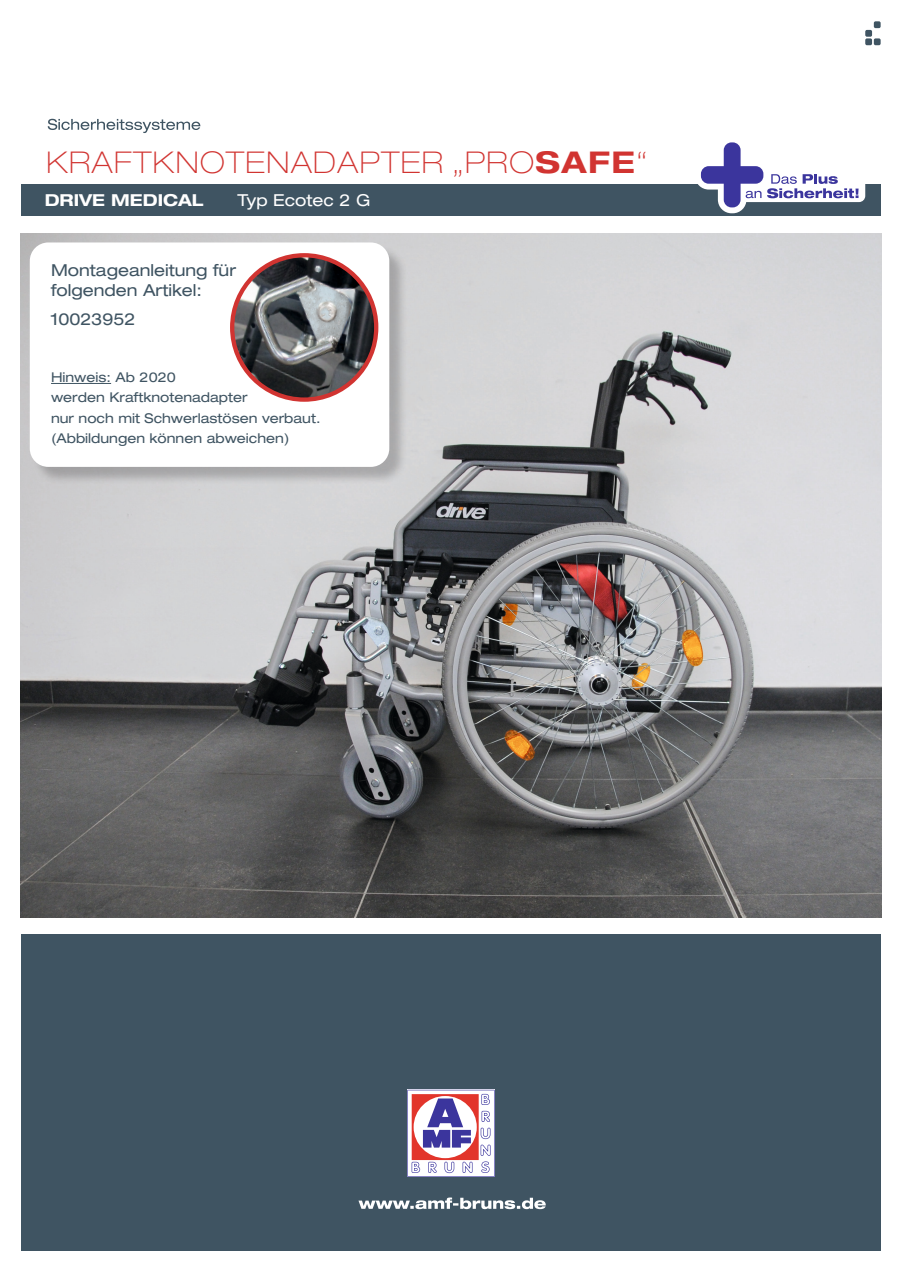
<style>
.page{position:relative;width:902px;height:1272px;background:#fff}
.page>*{position:absolute;margin:0;border:0;box-sizing:border-box;transform-origin:0 0}
.t1{font:100 expanded 30px "Helvetica Neue LT Std";letter-spacing:.05em;color:#d13431}
.t2{font:expanded 16.5px/20.2px "Helvetica Neue LT Std";color:#3f5462}
.t3{font:700 expanded 16.5px "Helvetica Neue LT Std";color:#fff}
.t4{font:expanded 16.5px "Helvetica Neue LT Std";color:#fff}
.t5{font:expanded 13.5px "Helvetica Neue LT Std";color:#3f5462}
.s1{font-weight:700}
</style>
<div class="page">
<div style="left:21px;top:185px;width:859px;height:31px;background:#3f5462"></div>
<div style="left:873px;top:21px;width:7px;height:7px;background:#3f5462;border-radius:2px"></div>
<div style="left:865px;top:30px;width:7px;height:7px;background:#3f5462;border-radius:2px"></div>
<div style="left:865px;top:38px;width:7px;height:7px;background:#3f5462;border-radius:2px"></div>
<div style="left:873px;top:38px;width:7px;height:7px;background:#3f5462;border-radius:2px"></div>
<svg style="left:48px;top:119px;width:152px;height:14px"></svg>
<div style="left:21px;top:934px;width:859px;height:316px;background:#3f5462"></div>
<svg style="left:358px;top:1197px;width:187px;height:12px"></svg>
<svg style="left:407px;top:1089px;width:87px;height:87px;background:#ccacc2"></svg>
<div style="left:738px;top:168px;width:127px;height:34px;background:#fff;border-radius:6px"></div>
<svg style="left:695px;top:142px;width:163px;height:71px"></svg>
<div style="left:723px;top:142px;width:17px;height:65px;background:#3b359d;border-radius:8px"></div>
<div style="left:700px;top:166px;width:63px;height:18px;background:#3b359d;border-radius:8px"></div>
<img style="left:21px;top:234px;width:860px;height:683px">
<div style="left:32px;top:245px;width:376px;height:240px;background:#1c1a1b;opacity:.24"></div>
<div style="left:30px;top:242px;width:359px;height:225px;background:#fff;border-radius:18px"></div>
<hr style="left:51px;top:383px;width:60px;height:1px;background:#3f5462">
<img style="left:232px;top:255px;width:144px;height:144px;border-radius:72px">
<div style="left:230px;top:253px;width:148px;height:149px;border:4px solid #d13431;border-radius:50%"></div>
<h1 class="t1" style="left:46px;top:144px;width:602px">KRAFTKNOTENADAPTER „PRO<span class="s1">SAFE</span>“</h1>
<p class="t3" style="left:45px;top:190px;width:161px">DRIVE MEDICAL</p>
<p class="t4" style="left:237px;top:190px;width:134px">Typ Ecotec 2 G</p>
<p class="t2" style="left:51px;top:259px;width:186px">Montageanleitung für folgenden Artikel:</p>
<p class="t2" style="left:51px;top:308px;width:86px">10023952</p>
<p class="t5" style="left:51px;top:369px;width:126px">Hinweis: Ab 2020</p>
<p class="t5" style="left:51px;top:389px;width:198px">werden Kraftknotenadapter</p>
<p class="t5" style="left:51px;top:409px;width:271px">nur noch mit Schwerlastösen verbaut.</p>
<p class="t5" style="left:51px;top:430px;width:240px">(Abbildungen können abweichen)</p>
</div>
